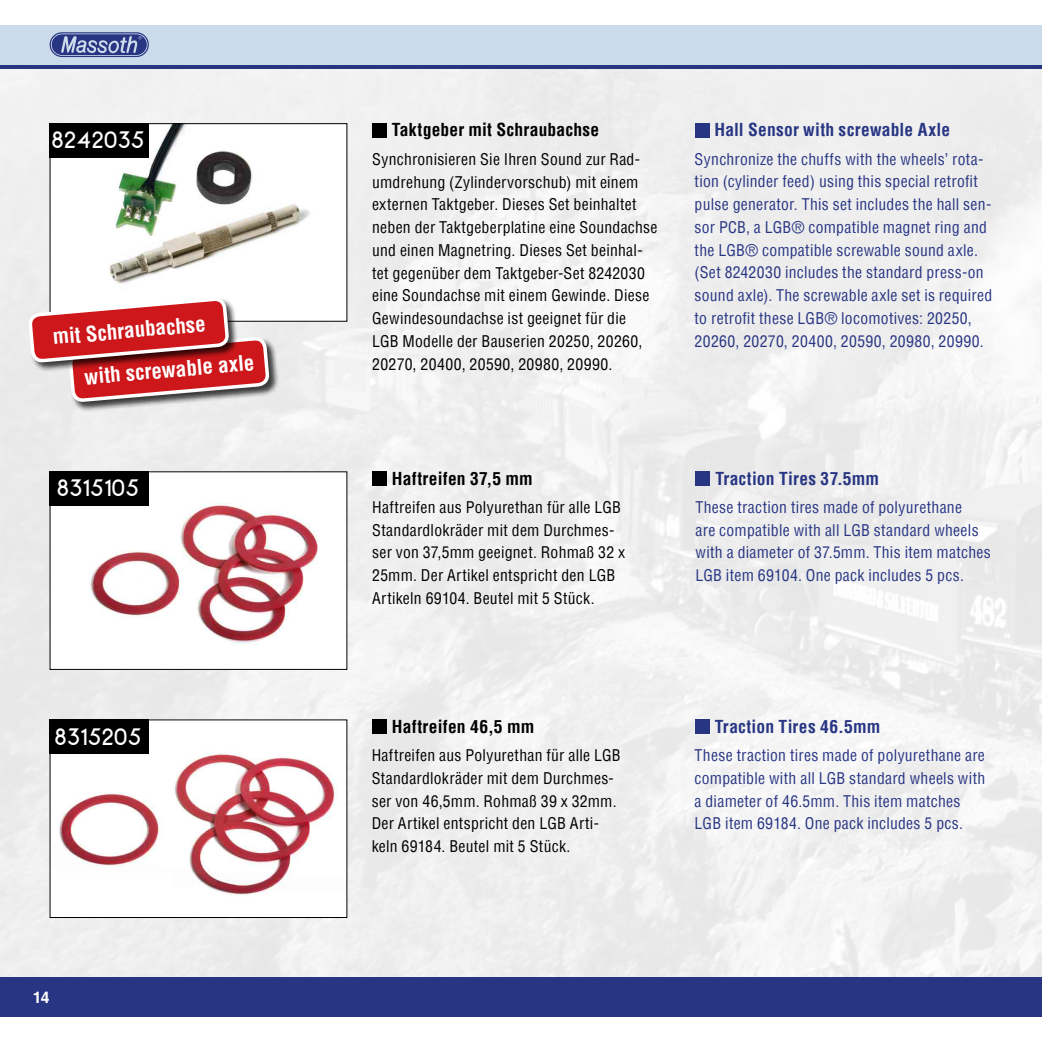
<style>
.page{position:relative;width:1042px;height:1042px;background:#fff}
.page>*{position:absolute;margin:0;border:0;box-sizing:border-box;transform-origin:0 0}
.t1{font:26.25px "Prof.R.Klein";color:#fff}
.t2{font:700 condensed 21px "Helvetica";color:#fff}
.t3{font:700 condensed 17.5px "Helvetica";letter-spacing:.015em;color:#283583}
.t4{font:700 condensed 17.5px "Helvetica";letter-spacing:.01em;color:#000}
.t5{font:condensed 15.75px/22.8px "Helvetica";letter-spacing:.015em;color:#000}
.t6{font:condensed 15.75px/22.8px "Helvetica";letter-spacing:.02em;color:#283583}
.t7{font:700 15.75px "Helvetica";color:#fff}
</style>
<div class="page">
<img style="left:0;top:69px;width:1042px;height:908px">
<div style="left:0;top:64px;width:1042px;height:5px;background:#283583"></div>
<div style="left:0;top:977px;width:1042px;height:40px;background:#283583"></div>
<div style="left:0;top:25px;width:1042px;height:39px;background:#ccdbeb"></div>
<svg style="left:50px;top:32px;width:99px;height:25px"></svg>
<img style="left:52px;top:473px;width:293px;height:195px">
<div style="left:50px;top:471px;width:297px;height:199px;border:1px solid #000"></div>
<div style="left:50px;top:471px;width:99px;height:35px;background:#000"></div>
<img style="left:52px;top:721px;width:293px;height:195px">
<div style="left:50px;top:719px;width:297px;height:199px;border:1px solid #000"></div>
<div style="left:50px;top:719px;width:99px;height:35px;background:#000"></div>
<div style="left:372px;top:471px;width:15px;height:15px;background:#000"></div>
<div style="left:695px;top:471px;width:15px;height:15px;background:#283583"></div>
<div style="left:372px;top:719px;width:15px;height:15px;background:#000"></div>
<div style="left:695px;top:719px;width:15px;height:15px;background:#283583"></div>
<img style="left:52px;top:125px;width:293px;height:195px">
<div style="left:50px;top:123px;width:99px;height:35px;background:#000"></div>
<div style="left:372px;top:123px;width:15px;height:15px;background:#000"></div>
<div style="left:694px;top:123px;width:15px;height:15px;background:#283583"></div>
<div style="left:69px;top:337px;width:210px;height:75px;background:#000;opacity:.75"></div>
<svg style="left:30px;top:228px;width:238px;height:173px"></svg>
<h1 class="t1" style="left:53px;top:124px;width:95px">8242035</h1>
<h2 class="t2" style="left:52px;top:323px;width:155px;rotate:-5deg">mit Schraubachse</h2>
<h2 class="t2" style="left:83px;top:363px;width:172px;rotate:-5deg">with screwable axle</h2>
<h1 class="t1" style="left:58px;top:472px;width:84px">8315105</h1>
<h1 class="t1" style="left:56px;top:720px;width:89px">8315205</h1>
<p class="t7" style="left:32px;top:988px;width:19px">14</p>
<p class="t4" style="left:392px;top:118px;width:209px">Taktgeber mit Schraubachse</p>
<p class="t3" style="left:714px;top:118px;width:237px">Hall Sensor with screwable Axle</p>
<p class="t5" style="left:372px;top:147px;width:287px">Synchronisieren Sie Ihren Sound zur Rad&shy;umdrehung (Zylindervorschub) mit einem externen Taktgeber. Dieses Set beinhaltet neben der Taktgeberplatine eine Soundachse und einen Magnetring. Dieses Set beinhal&shy;tet gegenüber dem Taktgeber-Set 8242030 eine Soundachse mit einem Gewinde. Diese Gewindesoundachse ist geeignet für die<br>LGB Modelle der Bauserien 20250, 20260, 20270, 20400, 20590, 20980, 20990.</p>
<p class="t6" style="left:694px;top:147px;width:299px">Synchronize the chuffs with the wheels’ rota&shy;tion (cylinder feed) using this special retrofit pulse generator. This set includes the hall sen&shy;sor PCB, a LGB® compatible magnet ring and the LGB® compatible screwable sound axle. (Set 8242030 includes the standard press-on sound axle). The screwable axle set is required to retrofit these LGB® locomotives: 20250, 20260, 20270, 20400, 20590, 20980, 20990.</p>
<p class="t4" style="left:392px;top:466px;width:142px">Haftreifen 37,5 mm</p>
<p class="t3" style="left:715px;top:466px;width:165px">Traction Tires 37.5mm</p>
<p class="t5" style="left:372px;top:496px;width:255px">Haftreifen aus Polyurethan für alle LGB Standardlokräder mit dem Durchmes&shy;ser von 37,5mm geeignet. Rohmaß 32 x 25mm. Der Artikel entspricht den LGB Artikeln 69104. Beutel mit 5 Stück.</p>
<p class="t6" style="left:695px;top:495px;width:297px">These traction tires made of polyurethane<br>are compatible with all LGB standard wheels with a diameter of 37.5mm. This item matches LGB item 69104. One pack includes 5 pcs.</p>
<p class="t4" style="left:392px;top:714px;width:144px">Haftreifen 46,5 mm</p>
<p class="t3" style="left:715px;top:714px;width:167px">Traction Tires 46.5mm</p>
<p class="t5" style="left:372px;top:744px;width:250px">Haftreifen aus Polyurethan für alle LGB Standardlokräder mit dem Durchmes&shy;ser von 46,5mm. Rohmaß 39 x 32mm.<br>Der Artikel entspricht den LGB Arti&shy;keln 69184. Beutel mit 5 Stück.</p>
<p class="t6" style="left:694px;top:744px;width:292px">These traction tires made of polyurethane are compatible with all LGB standard wheels with a diameter of 46.5mm. This item matches LGB item 69184. One pack includes 5 pcs.</p>
</div>
